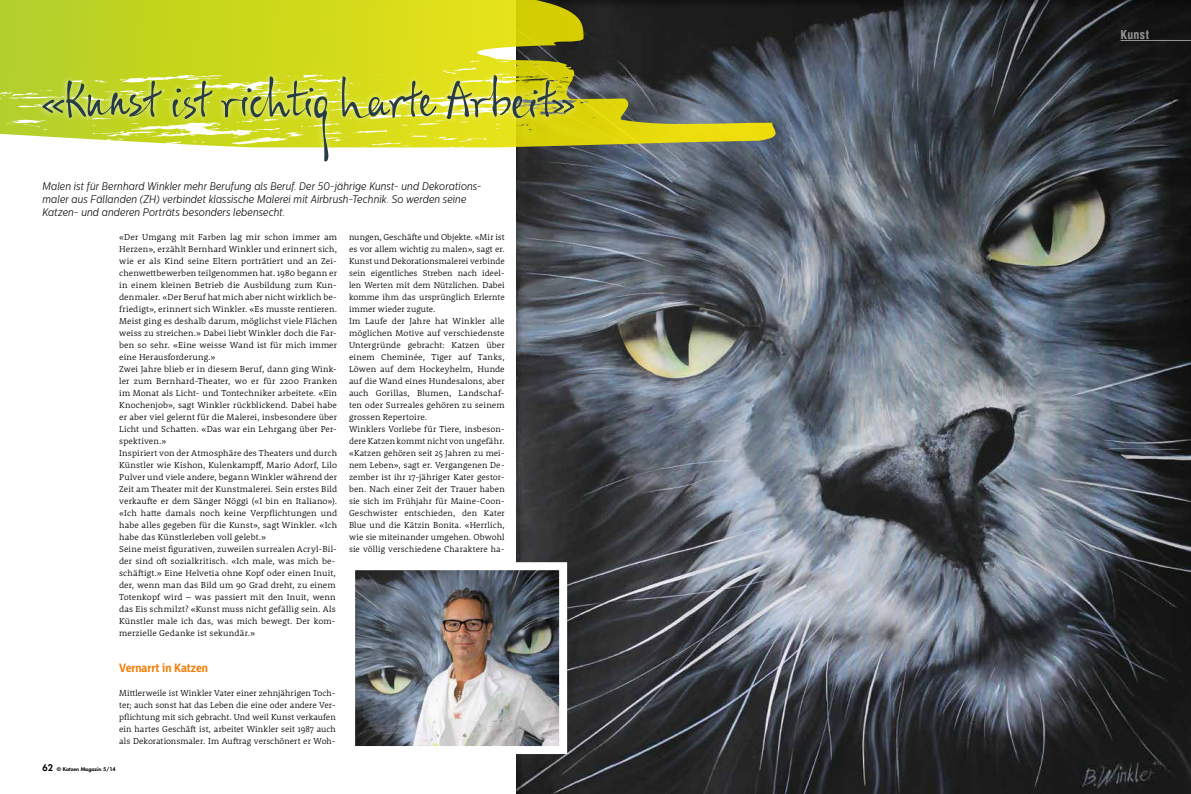
<style>
.page{position:relative;width:1191px;height:794px;background:#fff}
.page>*{position:absolute;margin:0;border:0;box-sizing:border-box;transform-origin:0 0}
.t1{font:50px "ALS Syys Script";color:#273c46}
.t2{font:700 12px "Centrale Sans Cnd";letter-spacing:-.005em;color:#f07e06}
.t3{font:700 condensed 12px "Helvetica LT";letter-spacing:.03em;color:#969798}
.t4{font:italic 300 11px/13.2px "Centrale Sans Cnd";letter-spacing:.01em;color:#000}
.t5{font:300 8.8px/12px "Rooney Pro";letter-spacing:.01em;color:#000}
.t6{font:800 5px "Futura CE";color:#000;scale:1.1 1}
.s1{font-family:"Futura LT";font-size:9px}
</style>
<div class="page">
<div style="left:515px;top:0;width:676px;height:794px;background:#000;opacity:.4"></div>
<svg style="left:0;top:0;width:775px;height:147px;background:#989f2a"></svg>
<div style="left:37px;top:69px;width:543px;height:99px;background:#fff;opacity:.75"></div>
<img style="left:356px;top:571px;width:202px;height:174px">
<div style="left:347px;top:562px;width:220px;height:192px;border:8px solid #fff"></div>
<hr style="left:1120px;top:40px;width:71px;height:1px;background:#969798">
<h1 class="t1" style="left:41px;top:70px;width:535px">«Kunst ist richtig harte Arbeit»</h1>
<p class="t4" style="left:43px;top:179px;width:441px">Malen ist für Bernhard Winkler mehr Berufung als Beruf. Der 50-jährige Kunst- und Dekorations&shy;maler aus Fällanden (ZH) verbindet klassische Malerei mit Airbrush-Technik. So werden seine<br>Katzen- und anderen Porträts besonders lebensecht.</p>
<p class="t5" style="left:119px;top:231px;width:219px">«Der Umgang mit Farben lag mir schon immer am Herzen», erzählt Bernhard Winkler und erinnert sich, wie er als Kind seine Eltern porträtiert und an Zei&shy;chenwettbewerben teilgenommen hat. 1980 begann er in einem kleinen Betrieb die Ausbildung zum Kun&shy;denmaler. «Der Beruf hat mich aber nicht wirklich be&shy;friedigt», erinnert sich Winkler. «Es musste rentieren.<br>Meist ging es deshalb darum, möglichst viele Flächen weiss zu streichen.» Dabei liebt Winkler doch die Far&shy;ben so sehr. «Eine weisse Wand ist für mich immer eine Herausforderung.»<br>Zwei Jahre blieb er in diesem Beruf, dann ging Wink&shy;ler zum Bernhard-Theater, wo er für 2200 Franken im Monat als Licht- und Tontechniker arbeitete. «Ein Knochenjob», sagt Winkler rückblickend. Dabei habe er aber viel gelernt für die Malerei, insbesondere über Licht und Schatten. «Das war ein Lehrgang über Per&shy;spektiven.»<br>Inspiriert von der Atmosphäre des Theaters und durch Künstler wie Kishon, Kulenkampff, Mario Adorf, Lilo Pulver und viele andere, begann Winkler während der Zeit am Theater mit der Kunstmalerei. Sein erstes Bild verkaufte er dem Sänger Nöggi («I bin en Italiano»). «Ich hatte damals noch keine Verpflichtungen und habe alles gegeben für die Kunst», sagt Winkler. «Ich habe das Künstlerleben voll gelebt.»<br>Seine meist figurativen, zuweilen surrealen Acryl-Bil&shy;der sind oft sozialkritisch. «Ich male, was mich be&shy;schäftigt.» Eine Helvetia ohne Kopf oder einen Inuit, der, wenn man das Bild um 90 Grad dreht, zu einem Totenkopf wird – was passiert mit den Inuit, wenn das Eis schmilzt? «Kunst muss nicht gefällig sein. Als Künstler male ich das, was mich bewegt. Der kom&shy;merzielle Gedanke ist sekundär.»</p>
<h2 class="t2" style="left:119px;top:661px;width:90px">Vernarrt in Katzen</h2>
<p class="t5" style="left:119px;top:687px;width:218px;text-align:justify">Mittlerweile ist Winkler Vater einer zehnjährigen Toch&shy;ter; auch sonst hat das Leben die eine oder andere Ver&shy;pflichtung mit sich gebracht. Und weil Kunst verkaufen ein hartes Geschäft ist, arbeitet Winkler seit 1987 auch als Dekorationsmaler. Im Auftrag verschönert er Woh-</p>
<p class="t6" style="left:43px;top:766px;width:68px"><span class="s1">62</span> © Katzen Magazin 5/14</p>
<p class="t5" style="left:349px;top:231px;width:157px">nungen, Geschäfte und Objekte. «Mir ist es vor allem wichtig zu malen», sagt er.<br>Kunst und Dekorationsmalerei verbinde sein eigentliches Streben nach ideel&shy;len Werten mit dem Nützlichen. Dabei komme ihm das ursprünglich Erlernte immer wieder zugute.<br>Im Laufe der Jahre hat Winkler alle möglichen Motive auf verschiedenste Untergründe gebracht: Katzen über einem Cheminée, Tiger auf Tanks, Löwen auf dem Hockeyhelm, Hunde auf die Wand eines Hundesalons, aber auch Gorillas, Blumen, Landschaf&shy;ten oder Surreales gehören zu seinem grossen Repertoire.<br>Winklers Vorliebe für Tiere, insbeson&shy;dere Katzen kommt nicht von ungefähr. «Katzen gehören seit 25 Jahren zu mei&shy;nem Leben», sagt er. Vergangenen De&shy;zember ist ihr 17-jähriger Kater gestor&shy;ben. Nach einer Zeit der Trauer haben sie sich im Frühjahr für Maine-Coon-Geschwister entschieden, den Kater Blue und die Kätzin Bonita. «Herrlich, wie sie miteinander umgehen. Obwohl sie völlig verschiedene Charaktere ha-</p>
<h2 class="t3" style="left:1120px;top:27px;width:30px">Kunst</h2>
</div>
